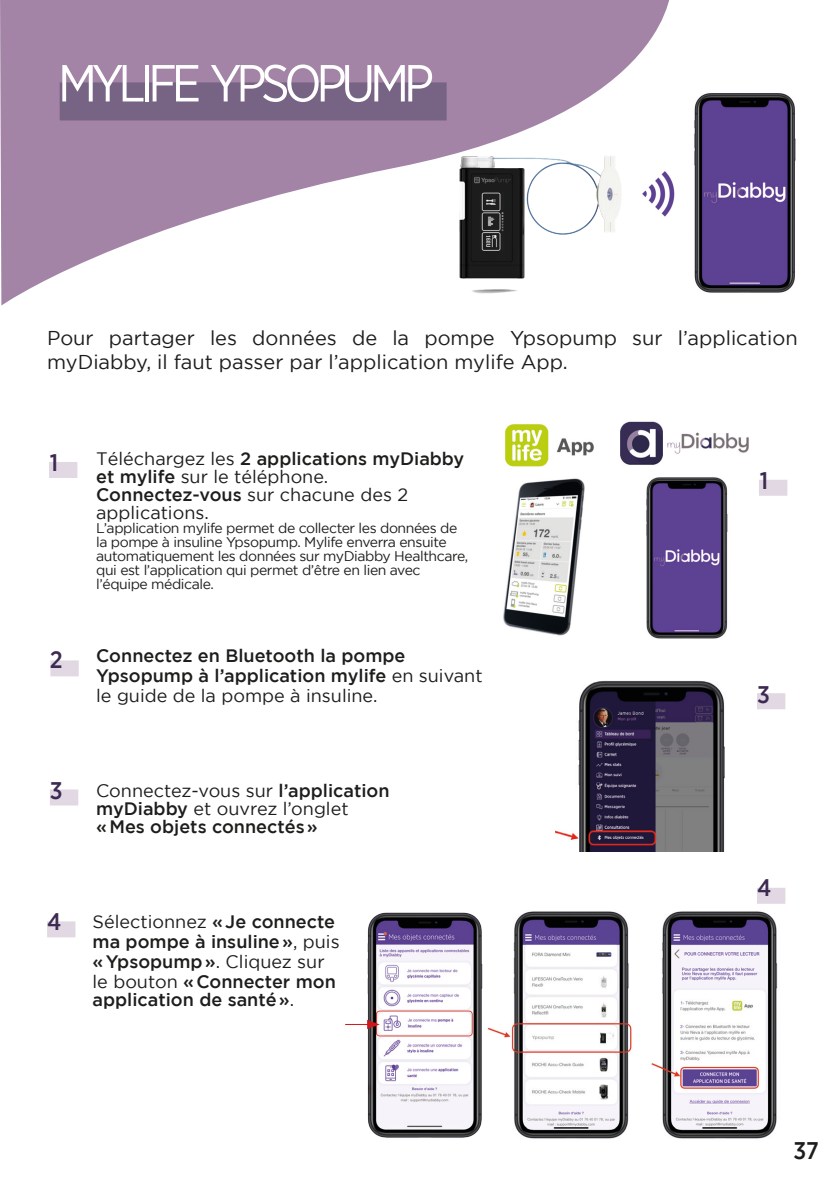
<style>
.page{position:relative;width:840px;height:1191px;background:#fff}
.page>*{position:absolute;margin:0;border:0;box-sizing:border-box;transform-origin:0 0}
.t1{font:52px "Gotham Narrow";letter-spacing:-.1em;color:#fff}
.t2{font:500 24px "Gotham Narrow";color:#3d2a53}
.t3{font:500 24px "Gotham Narrow";color:#1d1d1b}
.t4{font:20px/24px "Gotham";color:#1d1d1b}
.t5{font:500 18px/20px "Gotham";color:#1d1d1b}
.t6{font:18px/18px "Gotham";color:#1d1d1b}
.t7{font:14px/14px "Gotham";letter-spacing:-.03em;color:#1d1d1b}
.s1{font-weight:500}
.s2{font-weight:400}
</style>
<div class="page">
<svg style="left:0;top:0;width:670px;height:305px;fill:#a384a7"></svg>
<img style="left:448px;top:141px;width:183px;height:159px">
<div style="left:60px;top:82px;width:386px;height:38px;background:#776484"></div>
<img style="left:694px;top:93px;width:102px;height:200px">
<img style="left:641px;top:161px;width:34px;height:67px">
<img style="left:367px;top:911px;width:411px;height:228px">
<img style="left:555px;top:680px;width:170px;height:171px">
<div style="left:50px;top:789px;width:28px;height:16px;background:#e2d8e4"></div>
<div style="left:756px;top:693px;width:29px;height:16px;background:#e2d8e4"></div>
<div style="left:50px;top:660px;width:29px;height:16px;background:#e2d8e4"></div>
<div style="left:49px;top:462px;width:28px;height:16px;background:#e2d8e4"></div>
<div style="left:758px;top:480px;width:28px;height:16px;background:#e2d8e4"></div>
<div style="left:47px;top:921px;width:28px;height:16px;background:#e2d8e4"></div>
<div style="left:756px;top:887px;width:29px;height:16px;background:#e2d8e4"></div>
<img style="left:503px;top:424px;width:91px;height:212px">
<img style="left:620px;top:421px;width:129px;height:218px">
<svg style="left:345px;top:1020px;width:34px;height:9px"></svg>
<p class="t1" style="left:58px;top:51px;width:377px">MYLIFE YPSOPUMP</p>
<p class="t4" style="left:47px;top:326px;width:751px">Pour partager les données de la pompe Ypsopump sur l’application myDiabby, il faut passer par l’application mylife App.</p>
<p class="t2" style="left:50px;top:448px;width:10px">1</p>
<p class="t6" style="left:96px;top:449px;width:369px">Téléchargez les <span class="s1">2 applications myDiabby et mylife</span> sur le téléphone.</p>
<p class="t6" style="left:96px;top:485px;width:313px"><span class="s1">Connectez-vous</span> sur chacune des 2 applications.</p>
<p class="t7" style="left:96px;top:521px;width:373px">L’application mylife permet de collecter les données de la pompe à insuline Ypsopump. Mylife enverra ensuite automatiquement les données sur myDiabby Healthcare, qui est l’application qui permet d’être en lien avec l’équipe médicale.</p>
<p class="t2" style="left:759px;top:465px;width:10px">1</p>
<p class="t2" style="left:50px;top:644px;width:14px">2</p>
<p class="t5" style="left:96px;top:645px;width:387px">Connectez en Bluetooth la pompe<br>Ypsopump à l’application mylife <span class="s2">en suivant le guide de la pompe à insuline.</span></p>
<p class="t2" style="left:756px;top:679px;width:14px">3</p>
<p class="t2" style="left:50px;top:775px;width:14px">3</p>
<p class="t5" style="left:96px;top:781px;width:295px;line-height:18px"><span class="s2">Connectez-vous sur</span> l’application myDiabby <span class="s2">et ouvrez l’onglet </span>«Mes objets connectés»</p>
<p class="t2" style="left:756px;top:872px;width:16px">4</p>
<p class="t2" style="left:47px;top:906px;width:16px">4</p>
<p class="t5" style="left:92px;top:911px;width:248px"><span class="s2">Sélectionnez</span> «Je connecte ma pompe à insuline»<span class="s2">, puis </span>«Ypsopump»<span class="s2">. Cliquez sur le bouton</span> «Connecter mon</p>
<p class="t5" style="left:92px;top:989px;width:203px">application de santé»<span class="s2">.</span></p>
<h2 class="t3" style="left:793px;top:1135px;width:27px">37</h2>
</div>
